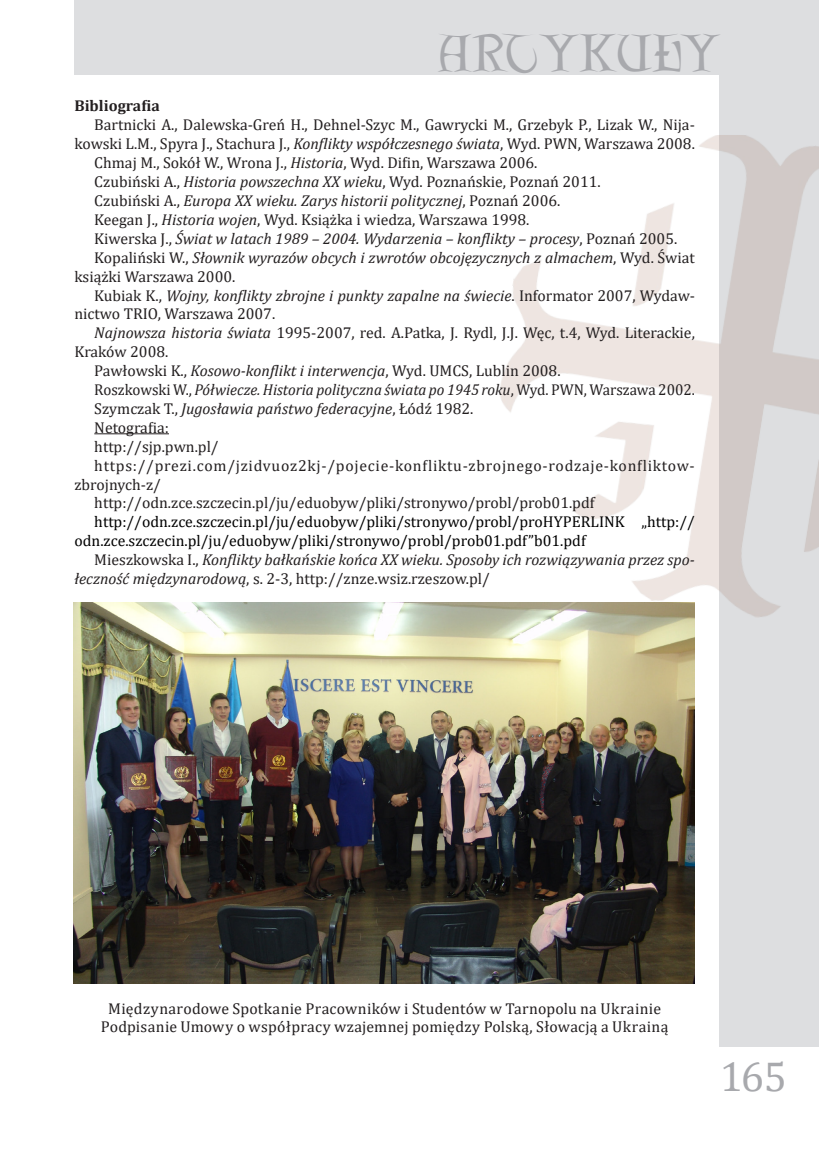
<style>
.page{position:relative;width:819px;height:1166px;background:#fff}
.page>*{position:absolute;margin:0;border:0;box-sizing:border-box;transform-origin:0 0}
.t1{font:46.55px "Lettergical";letter-spacing:.005em;color:#a8a9ad}
.t2{font:42px "Cambria";color:#a8a9ad}
.Podpis_do_zdjęć_uzup{font:15.75px/18.9px "Cambria";color:#231f20}
.t3{font:italic 15.75px/18.9px "Cambria";color:#231f20}
.t4{font:15.75px/18.9px "Cambria";color:#000}
.Podpis_do_zdjęć_uzup-2{font:15.75px/18.9px "Cambria";letter-spacing:.045em;color:#231f20}
.t5{font:italic 15.75px "Cambria";color:#231f20;scale:.96 1}
.Podpis_do_zdjęć_uzup-3{font:15.75px "Cambria";letter-spacing:.02em;color:#231f20}
.t6{font:700 15.75px "Cambria";color:#231f20}
.s1{font-style:italic}
.s2{font-style:normal}
</style>
<div class="page">
<div style="left:719px;top:0;width:100px;height:1047px;background:#dddee0"></div>
<div style="left:74px;top:0;width:745px;height:74px;background:#dddee0"></div>
<img style="left:498px;top:135px;width:321px;height:484px">
<hr style="left:94px;top:433px;width:75px;height:1px;background:#231f20">
<img style="left:73px;top:603px;width:621px;height:381px">
<h1 class="t1" style="left:438px;top:25px;width:283px">ARTYKUŁY</h1>
<p class="t6" style="left:74px;top:95px;width:87px">Bibliografia</p>
<p class="Podpis_do_zdjęć_uzup" style="left:74px;top:115px;width:622px;text-align:right">Bartnicki A., Dalewska-Greń H., Dehnel-Szyc M., Gawrycki M., Grzebyk P., Lizak W., Nija&shy;kowski L.M., Spyra J., Stachura J., <span class="s1">Konflikty współczesnego świata</span>, Wyd. PWN, Warszawa 2008.</p>
<p class="Podpis_do_zdjęć_uzup" style="left:94px;top:153px;width:444px">Chmaj M., Sokół W., Wrona J., <span class="s1">Historia</span>, Wyd. Difin, Warszawa 2006.</p>
<p class="Podpis_do_zdjęć_uzup" style="left:94px;top:172px;width:508px">Czubiński A., <span class="s1">Historia powszechna XX wieku</span>, Wyd. Poznańskie, Poznań 2011.</p>
<p class="t3" style="left:94px;top:190px;width:467px"><span class="s2">Czubiński A.,</span> Europa XX wieku. Zarys historii politycznej<span class="s2">, Poznań 2006.</span></p>
<p class="Podpis_do_zdjęć_uzup" style="left:94px;top:210px;width:436px">Keegan J., <span class="s1">Historia wojen</span>, Wyd. Książka i wiedza, Warszawa 1998.</p>
<p class="t3" style="left:94px;top:228px;width:584px"><span class="s2">Kiwerska J.,</span> Świat w latach 1989 – 2004. Wydarzenia – konflikty – procesy<span class="s2">, Poznań 2005.</span></p>
<p class="t3" style="left:74px;top:247px;width:622px;text-indent:20px"><span class="s2">Kopaliński W.,</span> Słownik wyrazów obcych i zwrotów obcojęzycznych z almachem<span class="s2">, Wyd. Świat książki Warszawa 2000.</span></p>
<p class="Podpis_do_zdjęć_uzup" style="left:74px;top:286px;width:622px;text-indent:20px">Kubiak K., <span class="s1">Wojny, konflikty zbrojne i punkty zapalne na świecie</span>. Informator 2007, Wydaw&shy;nictwo TRIO, Warszawa 2007.</p>
<p class="Podpis_do_zdjęć_uzup" style="left:74px;top:323px;width:622px;text-indent:20px"><span class="s1">Najnowsza historia świata</span> 1995-2007, red. A.Patka, J. Rydl, J.J. Węc, t.4, Wyd. Literackie,<br>Kraków 2008.</p>
<p class="Podpis_do_zdjęć_uzup" style="left:94px;top:361px;width:467px">Pawłowski K., <span class="s1">Kosowo-konflikt i interwencja</span>, Wyd. UMCS, Lublin 2008.</p>
<p class="t5" style="left:94px;top:378px;width:627px"><span class="s2">Roszkowski W.,</span> Półwiecze. Historia polityczna świata po 1945 roku<span class="s2">, Wyd. PWN, Warszawa 2002.</span></p>
<p class="t3" style="left:94px;top:398px;width:380px"><span class="s2">Szymczak T.,</span> Jugosławia państwo federacyjne<span class="s2">, Łódź 1982.</span></p>
<p class="Podpis_do_zdjęć_uzup" style="left:94px;top:418px;width:76px">Netografia:</p>
<p class="Podpis_do_zdjęć_uzup" style="left:94px;top:437px;width:126px">http://sjp.pwn.pl/</p>
<p class="Podpis_do_zdjęć_uzup-2" style="left:74px;top:456px;width:622px;text-indent:20px">https://prezi.com/jzidvuoz2kj-/pojecie-konfliktu-zbrojnego-rodzaje-konfliktow&shy;zbrojnych-z/</p>
<p class="Podpis_do_zdjęć_uzup" style="left:94px;top:493px;width:501px">http://odn.zce.szczecin.pl/ju/eduobyw/pliki/stronywo/probl/prob01.pdf</p>
<p class="t4" style="left:74px;top:512px;width:622px;text-indent:20px">http://odn.zce.szczecin.pl/ju/eduobyw/pliki/stronywo/probl/proHYPERLINK „http:// odn.zce.szczecin.pl/ju/eduobyw/pliki/stronywo/probl/prob01.pdf”b01.pdf</p>
<p class="t3" style="left:74px;top:550px;width:622px;text-indent:20px"><span class="s2">Mieszkowska I.,</span> Konflikty bałkańskie końca XX wieku. Sposoby ich rozwiązywania przez spo&shy;łeczność międzynarodową<span class="s2">, s. 2-3, http://znze.wsiz.rzeszow.pl/</span></p>
<p class="Podpis_do_zdjęć_uzup" style="left:108px;top:999px;width:554px">Międzynarodowe Spotkanie Pracowników i Studentów w Tarnopolu na Ukrainie</p>
<p class="Podpis_do_zdjęć_uzup-3" style="left:101px;top:1017px;width:569px">Podpisanie Umowy o współpracy wzajemnej pomiędzy Polską, Słowacją a Ukrainą</p>
<h2 class="t2" style="left:719px;top:1051px;width:69px">165</h2>
</div>
